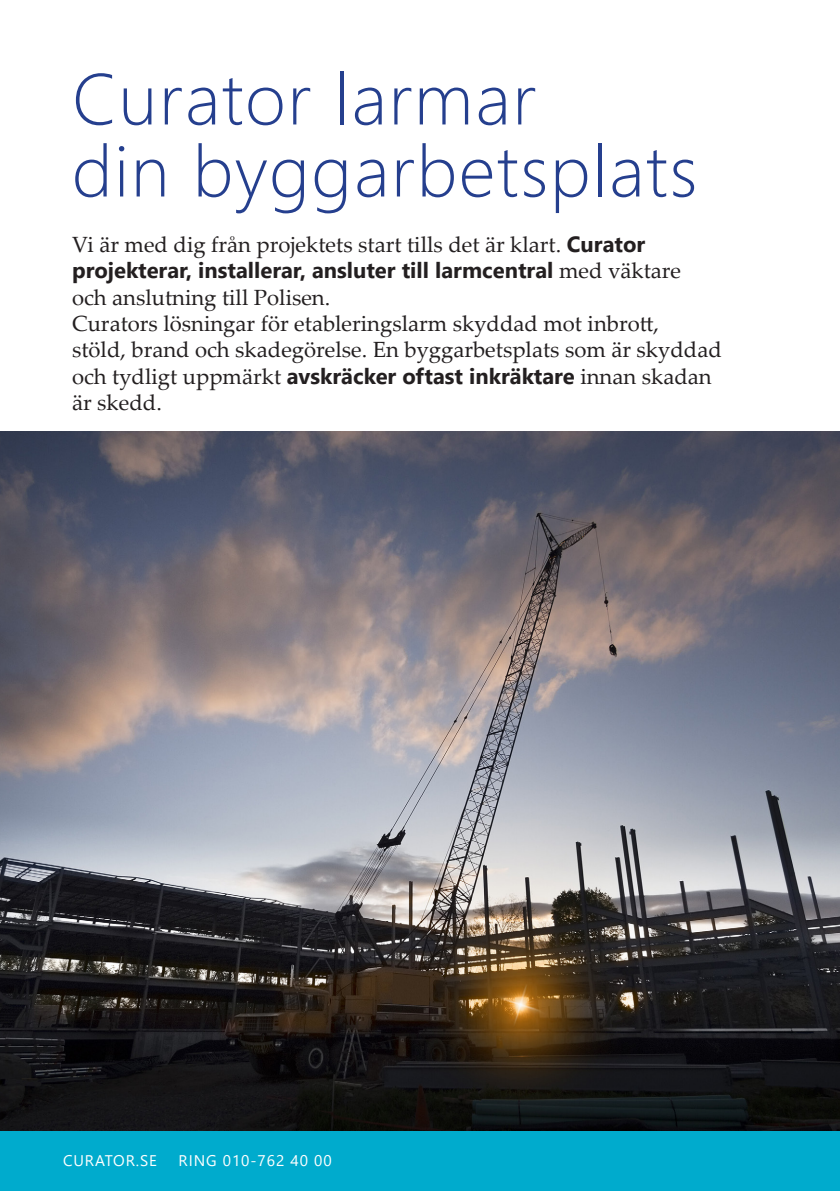
<style>
.page{position:relative;width:840px;height:1191px;background:#fff}
.page>*{position:absolute;margin:0;border:0;box-sizing:border-box;transform-origin:0 0}
.t1{font:300 72px "Segoe UI";letter-spacing:.025em;color:#253f8e}
.t2{font:22px "Palatino Linotype";color:#231f20}
.t3{font:700 22px "Segoe UI";color:#231f20}
.t4{font:15.4px "Segoe UI";letter-spacing:.06em;color:#fff}
.s1{font-family:"Segoe UI";font-weight:700}
.s2{font-family:"Palatino Linotype";font-weight:400}
</style>
<div class="page">
<img style="left:0;top:431px;width:839px;height:700px">
<div style="left:0;top:1131px;width:839px;height:60px;background:#00abcd"></div>
<p class="t1" style="left:72px;top:31px;width:465px">Curator larmar</p>
<p class="t1" style="left:72px;top:103px;width:626px">din byggarbetsplats</p>
<p class="t2" style="left:72px;top:229px;width:574px">Vi är med dig från projektets start tills det är klart. <span class="s1">Curator</span></p>
<p class="t3" style="left:72px;top:249px;width:610px">projekterar, installerar, ansluter till larmcentral <span class="s2">med väktare</span></p>
<p class="t2" style="left:72px;top:281px;width:259px">och anslutning till Polisen.</p>
<p class="t2" style="left:72px;top:308px;width:588px">Curators lösningar för etableringslarm skyddad mot inbrott,</p>
<p class="t2" style="left:72px;top:334px;width:651px">stöld, brand och skadegörelse. En byggarbetsplats som är skyddad</p>
<p class="t2" style="left:72px;top:361px;width:640px">och tydligt uppmärkt <span class="s1">avskräcker oftast inkräktare</span> innan skadan</p>
<p class="t2" style="left:72px;top:387px;width:91px">är skedd.</p>
<p class="t4" style="left:63px;top:1145px;width:95px">CURATOR.SE</p>
<p class="t4" style="left:178px;top:1145px;width:154px">RING 010-762 40 00</p>
</div>
